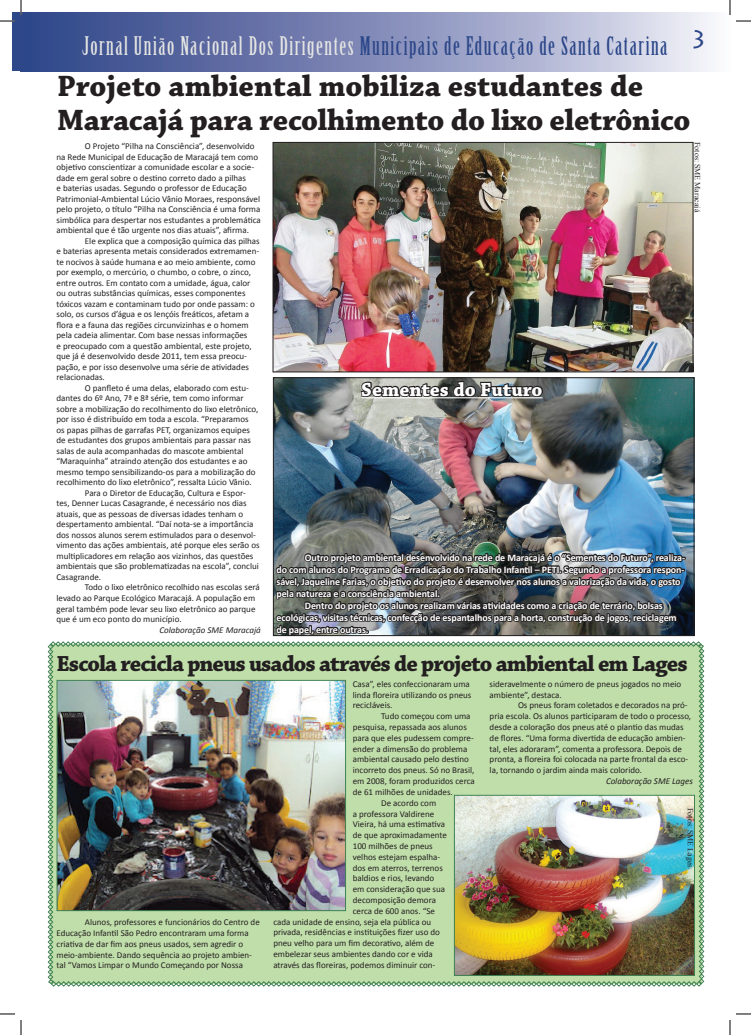
<style>
.page{position:relative;width:751px;height:1035px;background:#fff}
.page>*{position:absolute;margin:0;border:0;box-sizing:border-box;transform-origin:0 0}
.t1{font:700 31px/34px "Chaparral Pro";letter-spacing:-.01em;color:#231f20}
.t2{font:25px "Birch Std";letter-spacing:.06em;color:#2c4789}
.t3{font:25px "Lithos Pro";color:#2c4789}
.Normal__Web{font:700 23px "Chaparral Pro";letter-spacing:-.04em;color:#231f20}
.t4{font:700 20px "Chaparral Pro";color:#fff}
.t5{font:700 10px/12px "Calibri";letter-spacing:-.01em;color:#fff}
.t6{font:9px/10.5px "Calibri";color:#231f20}
.t7{font:italic 9px "Calibri";color:#231f20}
.t8{font:8px "Times New Roman";color:#231f20}
.s1{color:#e4e5e3}
</style>
<div class="page">
<svg style="left:21px;top:12px;width:710px;height:60px;background:#8892bb"></svg>
<div style="left:12px;top:12px;width:8px;height:59px;background:#2d488a"></div>
<img style="left:274px;top:144px;width:417px;height:226px">
<div style="left:272px;top:142px;width:421px;height:230px;border:1px solid #231f20"></div>
<img style="left:275px;top:379px;width:417px;height:163px">
<svg style="left:48px;top:542px;width:656px;height:444px;background:#acc1a1"></svg>
<img style="left:360px;top:344px;width:184px;height:72px">
<img style="left:58px;top:681px;width:286px;height:227px">
<div style="left:56px;top:679px;width:290px;height:231px;border:1px solid #408254"></div>
<img style="left:456px;top:796px;width:237px;height:177px">
<div style="left:454px;top:794px;width:241px;height:181px;border:1px solid #408254"></div>
<svg style="left:736px;top:20px;width:15px;height:2px"></svg>
<svg style="left:736px;top:1013px;width:15px;height:1px"></svg>
<svg style="left:0;top:0;width:22px;height:22px"></svg>
<svg style="left:0;top:1013px;width:22px;height:21px"></svg>
<svg style="left:729px;top:0;width:1px;height:15px"></svg>
<svg style="left:729px;top:1020px;width:1px;height:14px"></svg>
<p class="t2" style="left:82px;top:32px;width:586px"><span class="s1">Jornal União Nacional Dos Dirigentes</span> Municipais de Educação de Santa Catarina</p>
<p class="t3" style="left:690px;top:25px;width:19px">3</p>
<p class="t1" style="left:57px;top:70px;width:635px">Projeto ambiental mobiliza estudantes de<br>Maracajá para recolhimento do lixo eletrônico</p>
<p class="t6" style="left:56px;top:141px;width:206px;text-indent:28px">O Projeto “Pilha na Consciência”, desenvolvido na Rede Municipal de Educação de Maracajá tem como objetivo conscientizar a comunidade escolar e a socie&shy;dade em geral sobre o destino correto dado a pilhas<br>e baterias usadas. Segundo o professor de Educação Patrimonial-Ambiental Lúcio Vânio Moraes, responsável pelo projeto, o título “Pilha na Consciência é uma forma simbólica para despertar nos estudantes a problemática ambiental que é tão urgente nos dias atuais”, afirma.</p>
<p class="t6" style="left:56px;top:235px;width:205px;text-indent:28px">Ele explica que a composição química das pilhas e baterias apresenta metais considerados extremamen&shy;te nocivos à saúde humana e ao meio ambiente, como por exemplo, o mercúrio, o chumbo, o cobre, o zinco, entre outros. Em contato com a umidade, água, calor ou outras substâncias químicas, esses componentes tóxicos vazam e contaminam tudo por onde passam: o solo, os cursos d’água e os lençóis freáticos, afetam a flora e a fauna das regiões circunvizinhas e o homem pela cadeia alimentar. Com base nessas informações<br>e preocupado com a questão ambiental, este projeto, que já é desenvolvido desde 2011, tem essa preocu&shy;pação, e por isso desenvolve uma série de atividades relacionadas.</p>
<p class="t6" style="left:56px;top:382px;width:203px;text-indent:28px">O panfleto é uma delas, elaborado com estu&shy;dantes do 6º Ano, 7ª e 8ª série, tem como informar sobre a mobilização do recolhimento do lixo eletrônico, por isso é distribuído em toda a escola. “Preparamos os papas pilhas de garrafas PET, organizamos equipes de estudantes dos grupos ambientais para passar nas salas de aula acompanhadas do mascote ambiental “Maraquinha” atraindo atenção dos estudantes e ao mesmo tempo sensibilizando-os para a mobilização do recolhimento do lixo eletrônico”, ressalta Lúcio Vânio.</p>
<p class="t6" style="left:56px;top:487px;width:205px;text-indent:28px">Para o Diretor de Educação, Cultura e Espor&shy;tes, Denner Lucas Casagrande, é necessário nos dias atuais, que as pessoas de diversas idades tenham o despertamento ambiental. “Daí nota-se a importância dos nossos alunos serem estimulados para o desenvol&shy;vimento das ações ambientais, até porque eles serão os multiplicadores em relação aos vizinhos, das questões ambientais que são problematizadas na escola”, conclui Casagrande.</p>
<p class="t6" style="left:56px;top:582px;width:205px;text-indent:28px">Todo o lixo eletrônico recolhido nas escolas será levado ao Parque Ecológico Maracajá. A população em geral também pode levar seu lixo eletrônico ao parque que é um eco ponto do município.</p>
<p class="t7" style="left:159px;top:623px;width:103px">Colaboração SME Maracajá</p>
<p class="t8" style="left:703px;top:142px;width:72px;rotate:90deg">Fotos: SME Maracajá</p>
<p class="t4" style="left:361px;top:377px;width:183px">Sementes do Futuro</p>
<p class="t5" style="left:276px;top:551px;width:410px;text-indent:28px">Outro projeto ambiental desenvolvido na rede de Maracajá é o “Sementes do Futuro”, realiza&shy;do com alunos do Programa de Erradicação do Trabalho Infantil – PETI. Segundo a professora respon&shy;sável, Jaqueline Farias, o objetivo do projeto é desenvolver nos alunos a valorização da vida, o gosto pela natureza e a consciência ambiental.</p>
<p class="t5" style="left:276px;top:599px;width:402px;text-indent:28px">Dentro do projeto os alunos realizam várias atividades como a criação de terrário, bolsas ecológicas, visitas técnicas, confecção de espantalhos para a horta, construção de jogos, reciclagem de papel, entre outras.</p>
<p class="Normal__Web" style="left:56px;top:649px;width:632px">Escola recicla pneus usados através de projeto ambiental em Lages</p>
<p class="t6" style="left:56px;top:916px;width:205px;line-height:10.8px;text-indent:28px">Alunos, professores e funcionários do Centro de Educação Infantil São Pedro encontraram uma forma criativa de dar fim aos pneus usados, sem agredir o meio-ambiente. Dando sequência ao projeto ambien&shy;tal “Vamos Limpar o Mundo Começando por Nossa</p>
<p class="t6" style="left:353px;top:678px;width:120px;line-height:10.8px">Casa”, eles confeccionaram uma linda floreira utilizando os pneus recicláveis.</p>
<p class="t6" style="left:353px;top:710px;width:123px;line-height:10.8px;text-indent:28px">Tudo começou com uma pesquisa, repassada aos alunos para que eles pudessem compre&shy;ender a dimensão do problema ambiental causado pelo destino incorreto dos pneus. Só no Brasil, em 2008, foram produzidos cerca de 61 milhões de unidades.</p>
<p class="t6" style="left:381px;top:797px;width:57px">De acordo com</p>
<p class="t6" style="left:353px;top:808px;width:83px">a professora Valdirene</p>
<p class="t6" style="left:353px;top:818px;width:94px">Vieira, há uma estimativa</p>
<p class="t6" style="left:353px;top:829px;width:96px">de que aproximadamente</p>
<p class="t6" style="left:353px;top:840px;width:81px">100 milhões de pneus</p>
<p class="t6" style="left:353px;top:851px;width:89px">velhos estejam espalha-</p>
<p class="t6" style="left:353px;top:862px;width:92px">dos em aterros, terrenos</p>
<p class="t6" style="left:353px;top:872px;width:83px">baldios e rios, levando</p>
<p class="t6" style="left:353px;top:883px;width:94px">em consideração que sua</p>
<p class="t6" style="left:353px;top:894px;width:85px">decomposição demora</p>
<p class="t6" style="left:353px;top:905px;width:84px">cerca de 600 anos. “Se</p>
<p class="t6" style="left:273px;top:916px;width:159px">cada unidade de ensino, seja ela pública ou</p>
<p class="t6" style="left:273px;top:926px;width:168px">privada, residências e instituições fizer uso do</p>
<p class="t6" style="left:273px;top:937px;width:163px">pneu velho para um fim decorativo, além de</p>
<p class="t6" style="left:273px;top:948px;width:161px">embelezar seus ambientes dando cor e vida</p>
<p class="t6" style="left:273px;top:959px;width:163px">através das floreiras, podemos diminuir con-</p>
<p class="t6" style="left:489px;top:678px;width:193px;line-height:10.8px">sideravelmente o número de pneus jogados no meio ambiente”, destaca.</p>
<p class="t6" style="left:489px;top:699px;width:203px;line-height:10.8px;text-indent:28px">Os pneus foram coletados e decorados na pró&shy;pria escola. Os alunos participaram de todo o processo, desde a coloração dos pneus até o plantio das mudas de flores. “Uma forma divertida de educação ambien&shy;tal, eles adoraram”, comenta a professora. Depois de pronta, a floreira foi colocada na parte frontal da esco&shy;la, tornando o jardim ainda mais colorido.</p>
<p class="t7" style="left:606px;top:774px;width:88px">Colaboração SME Lages</p>
<p class="t8" style="left:696px;top:807px;width:61px;rotate:90deg">Fotos: SME Lages</p>
</div>
